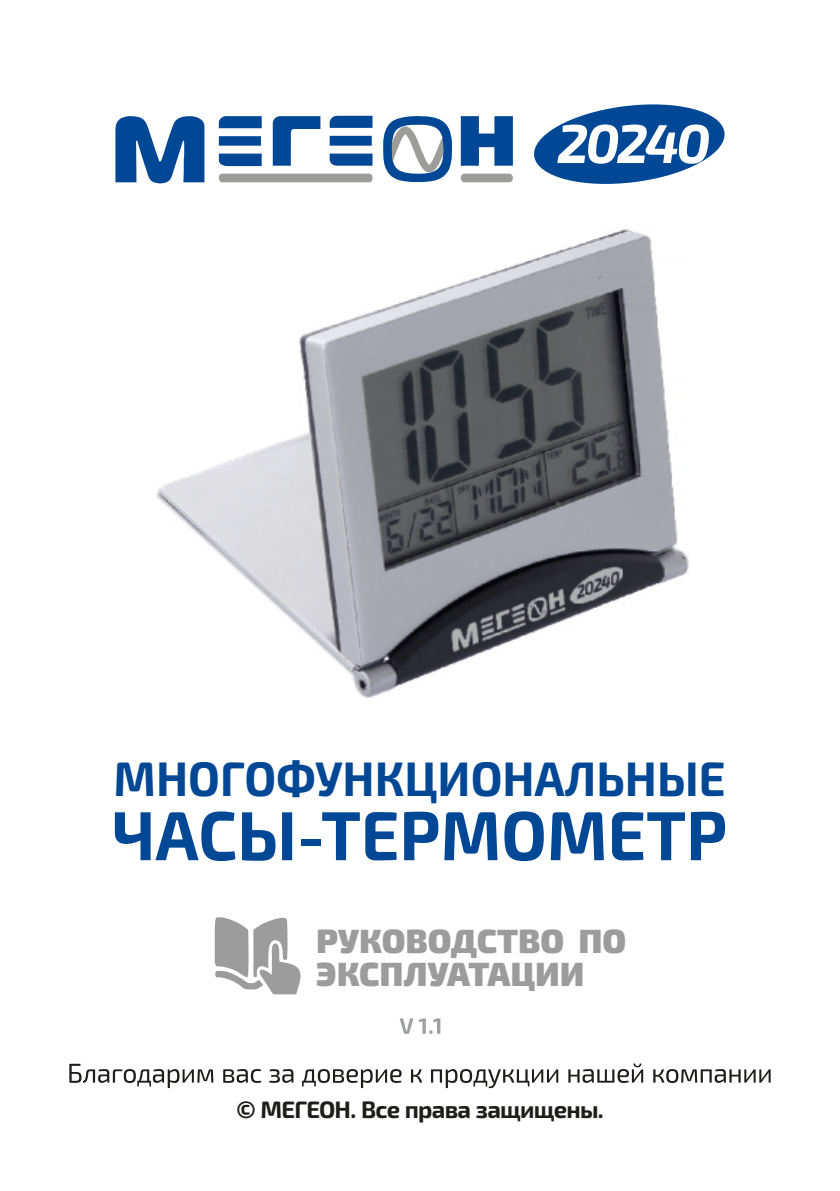
<style>
.page{position:relative;width:840px;height:1191px;background:#fff}
.page>*{position:absolute;margin:0;border:0;box-sizing:border-box;transform-origin:0 0}
.t1{font:700 69.2px "Exo 2.0";color:#004895;scale:.96 1}
.t2{font:italic 700 54.8px "Exo 2.0";letter-spacing:-.055em;color:#fff}
.t3{font:700 48.4px "Exo 2.0";color:#004895;scale:.96 1}
.t4{font:900 33.6px/32.4px "Exo 2.0";color:#9d9c9c}
.t5{font:700 23.6px "Exo 2.0";letter-spacing:-.03em;color:#1d1d1b}
</style>
<div class="page">
<img style="left:156px;top:229px;width:533px;height:469px">
<svg style="left:69px;top:1063px;width:701px;height:25px"></svg>
<svg style="left:534px;top:104px;width:191px;height:80px"></svg>
<svg style="left:115px;top:115px;width:398px;height:69px"></svg>
<svg style="left:214px;top:917px;width:87px;height:77px"></svg>
<svg style="left:399px;top:1018px;width:41px;height:15px"></svg>
<h2 class="t2" style="left:557px;top:125px;width:155px">20240</h2>
<h3 class="t3" style="left:113px;top:762px;width:638px">МНОГОФУНКЦИОНАЛЬНЫЕ</h3>
<h1 class="t1" style="left:112px;top:811px;width:642px">ЧАСЫ-ТЕРМОМЕТР</h1>
<h3 class="t4" style="left:316px;top:928px;width:311px">РУКОВОДСТВО ПО<br>ЭКСПЛУАТАЦИИ</h3>
<p class="t5" style="left:236px;top:1101px;width:369px">© МЕГЕОН. Все права защищены.</p>
</div>
